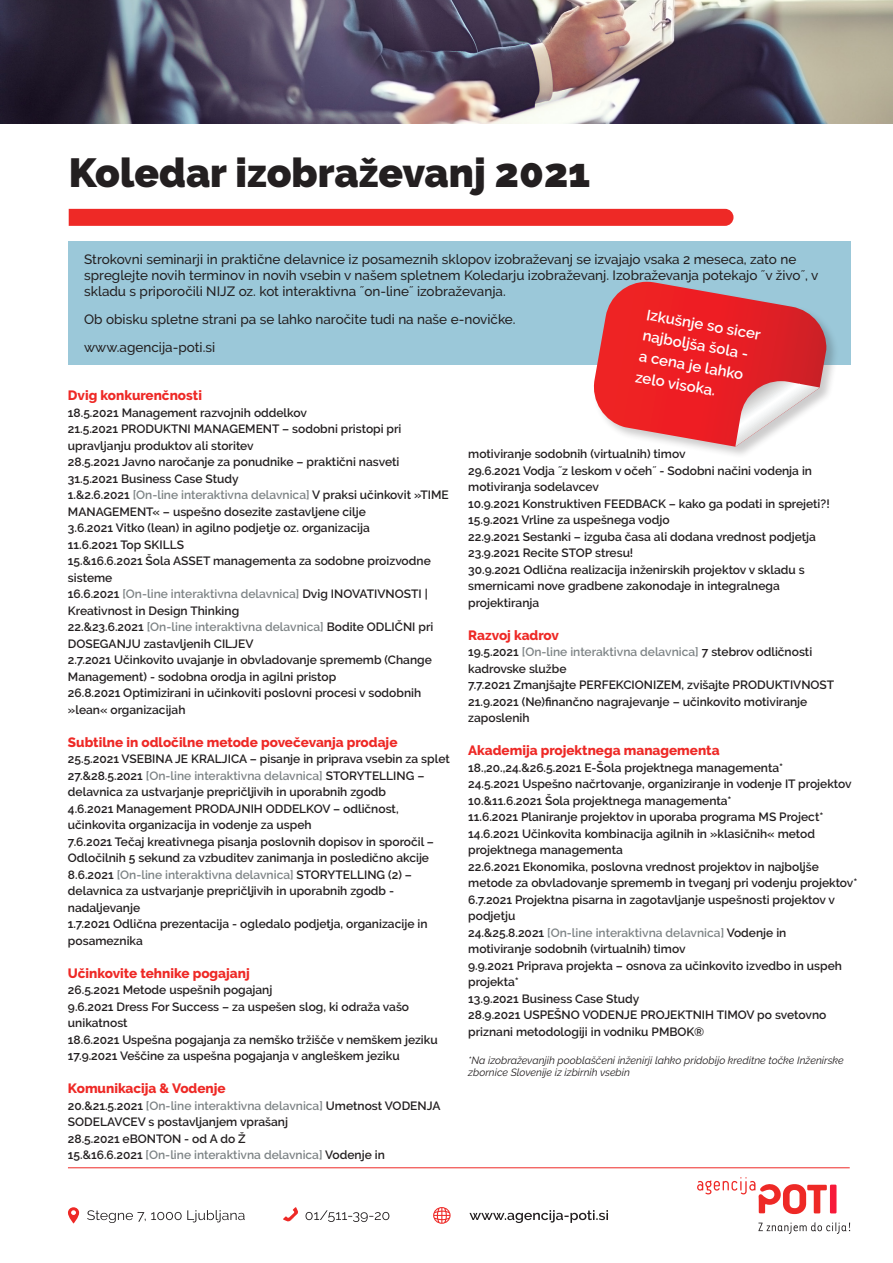
<style>
.page{position:relative;width:893px;height:1263px;background:#fff}
.page>*{position:absolute;margin:0;border:0;box-sizing:border-box;transform-origin:0 0}
.t1{font:900 40.5px "Raleway";color:#231f20}
.t2{font:600 15px/21px "Raleway";color:#fff}
.t3{font:500 13.5px/16.2px "Raleway";color:#231f20}
.t4{font:800 13.5px "Raleway";color:#ee2926}
.t5{font:600 12px/16.5px "Raleway";color:#231f20}
.t6{font:600 12px "Raleway";color:#7d8385}
.t7{font:italic 10.5px/12px "Raleway";color:#231f20}
.s1{color:#7d8385}
.s2{color:#231f20}
</style>
<div class="page">
<img style="left:0;top:0;width:893px;height:123px">
<svg style="left:68px;top:1207px;width:11px;height:16px"></svg>
<svg style="left:283px;top:1207px;width:15px;height:14px"></svg>
<svg style="left:433px;top:1207px;width:18px;height:17px"></svg>
<svg style="left:469px;top:1210px;width:139px;height:13px"></svg>
<svg style="left:306px;top:1210px;width:83px;height:12px"></svg>
<svg style="left:87px;top:1210px;width:158px;height:13px"></svg>
<hr style="left:68px;top:1167px;width:782px;height:1px;background:#ee2926">
<div style="left:69px;top:241px;width:782px;height:123px;background:#9bc8d9"></div>
<div style="left:830px;top:1184px;width:6px;height:29px;background:#f71939"></div>
<svg style="left:697px;top:1177px;width:130px;height:37px"></svg>
<svg style="left:758px;top:1222px;width:92px;height:12px"></svg>
<div style="left:69px;top:209px;width:664px;height:17px;background:#ee2926"></div>
<div style="left:593px;top:281px;width:246px;height:179px;background:#231f20;opacity:.23"></div>
<svg style="left:591px;top:282px;width:236px;height:165px"></svg>
<p class="t1" style="left:69px;top:150px;width:523px">Koledar izobraževanj 2021</p>
<p class="t3" style="left:84px;top:251px;width:736px">Strokovni seminarji in praktične delavnice iz posameznih sklopov izobraževanj se izvajajo vsaka 2 meseca, zato ne spreglejte novih terminov in novih vsebin v našem spletnem Koledarju izobraževanj. Izobraževanja potekajo ˝v živo˝, v skladu s priporočili NIJZ oz. kot interaktivna ˝on-line˝ izobraževanja.</p>
<p class="t3" style="left:84px;top:311px;width:433px">Ob obisku spletne strani pa se lahko naročite tudi na naše e-novičke.</p>
<p class="t3" style="left:84px;top:340px;width:132px">www.agencija-poti.si</p>
<p class="t2" style="left:648px;top:304px;width:117px;rotate:10deg">Izkušnje so sicer najboljša šola -</p>
<p class="t2" style="left:641px;top:346px;width:107px;rotate:10deg">a cena je lahko</p>
<p class="t2" style="left:637px;top:366px;width:82px;rotate:10deg">zelo visoka.</p>
<p class="t4" style="left:68px;top:388px;width:136px">Dvig konkurenčnosti</p>
<p class="t5" style="left:68px;top:404px;width:241px">18.5.2021 Management razvojnih oddelkov</p>
<p class="t5" style="left:68px;top:421px;width:335px">21.5.2021 PRODUKTNI MANAGEMENT – sodobni pristopi pri</p>
<p class="t5" style="left:68px;top:437px;width:333px">upravljanju produktov ali storitev<br>28.5.2021 Javno naročanje za ponudnike – praktični nasveti<br>31.5.2021 Business Case Study</p>
<p class="t5" style="left:68px;top:487px;width:382px">1.&amp;2.6.2021 <span class="s1">[On-line interaktivna delavnica]</span> V praksi učinkovit »TIME<br>MANAGEMENT« – uspešno dosezite zastavljene cilje</p>
<p class="t5" style="left:68px;top:520px;width:303px">3.6.2021 Vitko (lean) in agilno podjetje oz. organizacija<br>11.6.2021 Top SKILLS</p>
<p class="t5" style="left:68px;top:553px;width:364px">15.&amp;16.6.2021 Šola ASSET managementa za sodobne proizvodne sisteme</p>
<p class="t5" style="left:68px;top:586px;width:361px">16.6.2021 <span class="s1">[On-line interaktivna delavnica]</span> Dvig INOVATIVNOSTI |<br>Kreativnost in Design Thinking</p>
<p class="t5" style="left:68px;top:619px;width:367px">22.&amp;23.6.2021 <span class="s1">[On-line interaktivna delavnica]</span> Bodite ODLIČNI pri<br>DOSEGANJU zastavljenih CILJEV</p>
<p class="t5" style="left:68px;top:652px;width:365px">2.7.2021 Učinkovito uvajanje in obvladovanje sprememb (Change<br>Management) - sodobna orodja in agilni pristop</p>
<p class="t5" style="left:68px;top:685px;width:355px">26.8.2021 Optimizirani in učinkoviti poslovni procesi v sodobnih »lean« organizacijah</p>
<p class="t4" style="left:68px;top:734px;width:331px">Subtilne in odločilne metode povečevanja prodaje</p>
<p class="t5" style="left:68px;top:751px;width:383px">25.5.2021 VSEBINA JE KRALJICA – pisanje in priprava vsebin za splet</p>
<p class="t5" style="left:68px;top:767px;width:358px">27.&amp;28.5.2021 <span class="s1">[On-line interaktivna delavnica]</span> STORYTELLING – delavnica za ustvarjanje prepričljivih in uporabnih zgodb</p>
<p class="t5" style="left:68px;top:800px;width:368px">4.6.2021 Management PRODAJNIH ODDELKOV – odličnost, učinkovita organizacija in vodenje za uspeh<br>7.6.2021 Tečaj kreativnega pisanja poslovnih dopisov in sporočil – Odločilnih 5 sekund za vzbuditev zanimanja in posledično akcije 8.6.2021 <span class="s1">[On-line interaktivna delavnica]</span> STORYTELLING (2) – delavnica za ustvarjanje prepričljivih in uporabnih zgodb -</p>
<p class="t5" style="left:68px;top:899px;width:74px">nadaljevanje</p>
<p class="t5" style="left:68px;top:916px;width:361px">1.7.2021 Odlična prezentacija - ogledalo podjetja, organizacije in posameznika</p>
<p class="t4" style="left:68px;top:965px;width:183px">Učinkovite tehnike pogajanj</p>
<p class="t5" style="left:68px;top:982px;width:343px">26.5.2021 Metode uspešnih pogajanj<br>9.6.2021 Dress For Success – za uspešen slog, ki odraža vašo unikatnost</p>
<p class="t5" style="left:68px;top:1031px;width:371px">18.6.2021 Uspešna pogajanja za nemško tržišče v nemškem jeziku</p>
<p class="t5" style="left:68px;top:1048px;width:333px">17.9.2021 Veščine za uspešna pogajanja v angleškem jeziku</p>
<p class="t4" style="left:68px;top:1081px;width:159px">Komunikacija &amp; Vodenje</p>
<p class="t5" style="left:68px;top:1097px;width:374px">20.&amp;21.5.2021 <span class="s1">[On-line interaktivna delavnica]</span> Umetnost VODENJA<br>SODELAVCEV s postavljanjem vprašanj</p>
<p class="t5" style="left:68px;top:1130px;width:179px">28.5.2021 eBONTON - od A do Ž</p>
<p class="t6" style="left:68px;top:1148px;width:318px"><span class="s2">15.&amp;16.6.2021</span> [On-line interaktivna delavnica] <span class="s2">Vodenje in</span></p>
<p class="t5" style="left:468px;top:446px;width:219px">motiviranje sodobnih (virtualnih) timov</p>
<p class="t5" style="left:468px;top:462px;width:345px">29.6.2021 Vodja ˝z leskom v očeh˝ - Sodobni načini vodenja in</p>
<p class="t5" style="left:468px;top:479px;width:132px">motiviranja sodelavcev</p>
<p class="t5" style="left:468px;top:495px;width:363px">10.9.2021 Konstruktiven FEEDBACK – kako ga podati in sprejeti?!</p>
<p class="t5" style="left:468px;top:512px;width:203px">15.9.2021 Vrline za uspešnega vodjo</p>
<p class="t5" style="left:468px;top:528px;width:349px">22.9.2021 Sestanki – izguba časa ali dodana vrednost podjetja</p>
<p class="t5" style="left:468px;top:545px;width:167px">23.9.2021 Recite STOP stresu!</p>
<p class="t5" style="left:468px;top:561px;width:338px">30.9.2021 Odlična realizacija inženirskih projektov v skladu s smernicami nove gradbene zakonodaje in integralnega projektiranja</p>
<p class="t4" style="left:468px;top:627px;width:92px">Razvoj kadrov</p>
<p class="t5" style="left:468px;top:644px;width:346px">19.5.2021 <span class="s1">[On-line interaktivna delavnica]</span> 7 stebrov odličnosti kadrovske službe</p>
<p class="t5" style="left:468px;top:677px;width:368px">7.7.2021 Zmanjšajte PERFEKCIONIZEM, zvišajte PRODUKTIVNOST<br>21.9.2021 (Ne)finančno nagrajevanje – učinkovito motiviranje</p>
<p class="t5" style="left:468px;top:710px;width:63px">zaposlenih</p>
<p class="t4" style="left:468px;top:743px;width:253px">Akademija projektnega managementa</p>
<p class="t5" style="left:468px;top:759px;width:385px">18.,20.,24.&amp;26.5.2021 E-Šola projektnega managementa*<br>24.5.2021 Uspešno načrtovanje, organiziranje in vodenje IT projektov<br>10.&amp;11.6.2021 Šola projektnega managementa*</p>
<p class="t5" style="left:468px;top:809px;width:357px">11.6.2021 Planiranje projektov in uporaba programa MS Project*</p>
<p class="t5" style="left:468px;top:825px;width:348px">14.6.2021 Učinkovita kombinacija agilnih in »klasičnih« metod projektnega managementa</p>
<p class="t5" style="left:468px;top:858px;width:391px">22.6.2021 Ekonomika, poslovna vrednost projektov in najboljše metode za obvladovanje sprememb in tveganj pri vodenju projektov*</p>
<p class="t5" style="left:468px;top:891px;width:368px">6.7.2021 Projektna pisarna in zagotavljanje uspešnosti projektov v podjetju</p>
<p class="t5" style="left:468px;top:924px;width:320px">24.&amp;25.8.2021 <span class="s1">[On-line interaktivna delavnica]</span> Vodenje in motiviranje sodobnih (virtualnih) timov</p>
<p class="t5" style="left:468px;top:957px;width:375px">9.9.2021 Priprava projekta – osnova za učinkovito izvedbo in uspeh projekta*</p>
<p class="t5" style="left:468px;top:990px;width:173px">13.9.2021 Business Case Study</p>
<p class="t5" style="left:468px;top:1007px;width:360px">28.9.2021 USPEŠNO VODENJE PROJEKTNIH TIMOV po svetovno priznani metodologiji in vodniku PMBOK®</p>
<p class="t7" style="left:468px;top:1054px;width:377px">*Na izobraževanjih pooblaščeni inženirji lahko pridobijo kreditne točke Inženirske zbornice Slovenije iz izbirnih vsebin</p>
</div>
